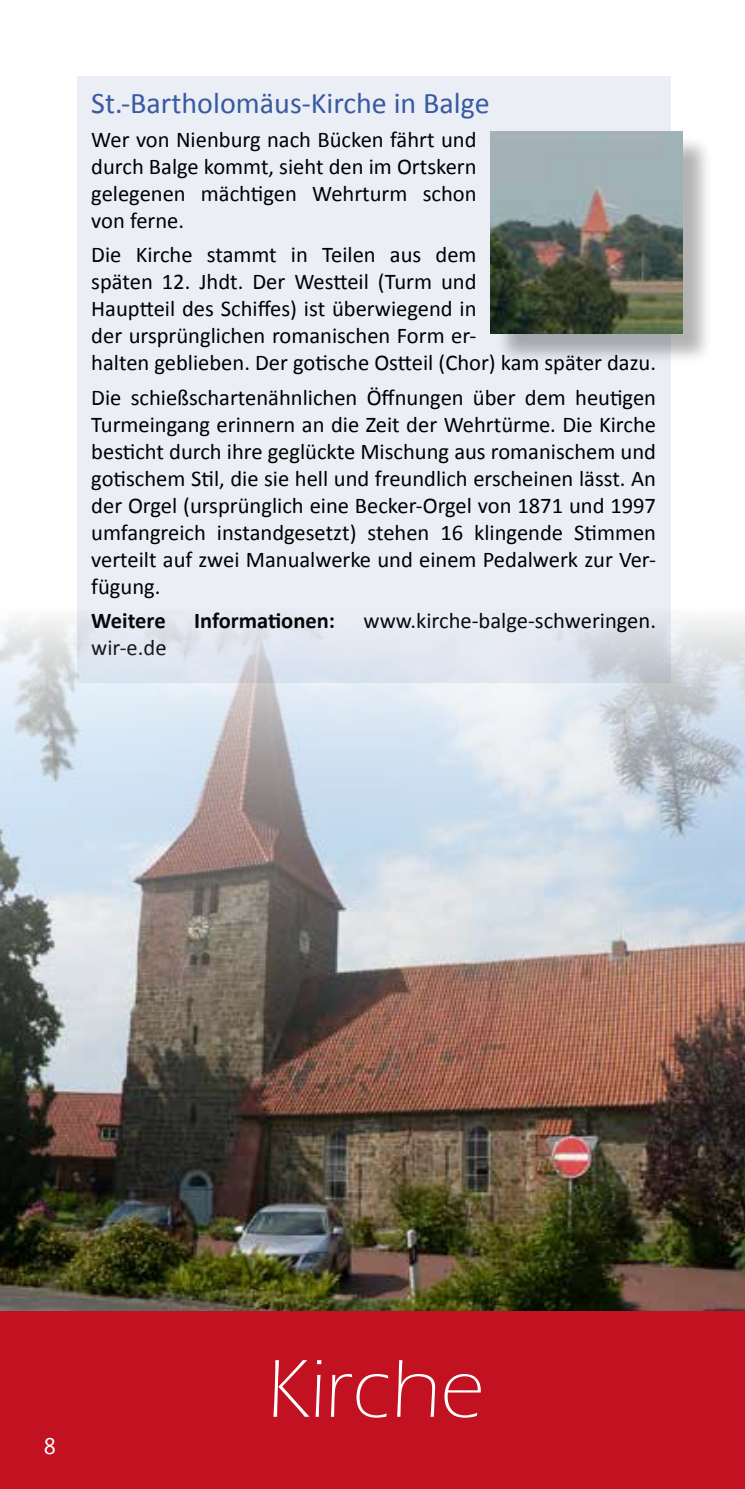
<style>
.page{position:relative;width:745px;height:1489px;background:#fff}
.page>*{position:absolute;margin:0;border:0;box-sizing:border-box;transform-origin:0 0}
.t1{font:300 85px "Eras ITC";color:#fff}
.t2{font:30px "Calibri";color:#385aa1}
.t3{font:22.5px/27px "Calibri";color:#000;text-align:justify}
.t4{font:700 22.5px "Calibri";color:#000}
.t5{font:22.5px "Segoe UI";color:#fff}
</style>
<div class="page">
<div style="left:0;top:1310px;width:744px;height:178px;background:#c21221"></div>
<img style="left:744px;top:822px;width:1px;height:486px">
<div style="left:77px;top:76px;width:593px;height:606px;background:#ebeef5"></div>
<div style="left:494px;top:135px;width:219px;height:230px;background:#000;opacity:.3"></div>
<img style="left:490px;top:131px;width:191px;height:203px">
<img style="left:0;top:609px;width:744px;height:701px">
<h2 class="t2" style="left:91px;top:84px;width:399px">St.-Bartholomäus-Kirche in Balge</h2>
<p class="t3" style="left:91px;top:126px;width:386px">Wer von Nienburg nach Bücken fährt und durch Balge kommt, sieht den im Ortskern gelegenen mächtigen Wehrturm schon von ferne.</p>
<p class="t3" style="left:91px;top:241px;width:566px;text-align:left">Die Kirche stammt in Teilen aus dem<br>späten 12. Jhdt. Der Westteil (Turm und<br>Hauptteil des Schiffes) ist überwiegend in<br>der ursprünglichen romanischen Form er-<br>halten geblieben. Der gotische Ostteil (Chor) kam später dazu.</p>
<p class="t3" style="left:91px;top:383px;width:566px">Die schießschartenähnlichen Öffnungen über dem heutigen Turmeingang erinnern an die Zeit der Wehrtürme. Die Kirche besticht durch ihre geglückte Mischung aus romanischem und gotischem Stil, die sie hell und freundlich erscheinen lässt. An der Orgel (ursprünglich eine Becker-Orgel von 1871 und 1997 umfangreich instandgesetzt) stehen 16 klingende Stimmen verteilt auf zwei Manualwerke und einem Pedalwerk zur Ver&shy;fügung.</p>
<p class="t4" style="left:91px;top:606px;width:76px">Weitere</p>
<p class="t4" style="left:194px;top:606px;width:142px">Informationen:</p>
<p class="t3" style="left:363px;top:607px;width:294px">www.kirche-balge-schweringen.</p>
<p class="t3" style="left:91px;top:634px;width:77px">wir-e.de</p>
<p class="t5" style="left:44px;top:1430px;width:14px">8</p>
<h1 class="t1" style="left:267px;top:1341px;width:218px">Kirche</h1>
</div>
